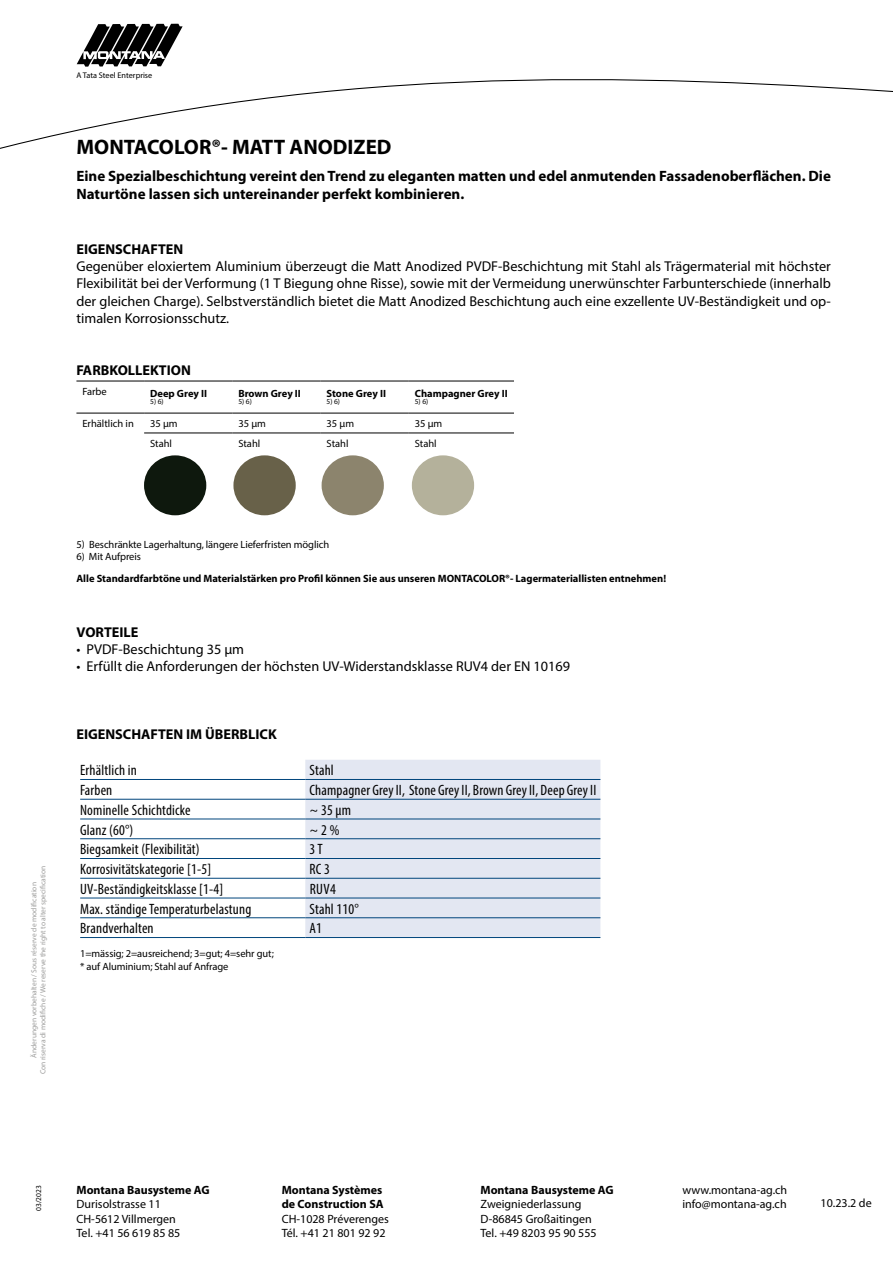
<style>
.page{position:relative;width:893px;height:1263px;background:#fff}
.page>*{position:absolute;margin:0;border:0;box-sizing:border-box;transform-origin:0 0}
.t1{font:700 21px "Myriad Pro";color:#000}
.t2{font:condensed 15px "Myriad Pro";letter-spacing:.01em;color:#000}
.t3{font:700 15px/18px "Myriad Pro";color:#000}
.t4{font:14.25px/17.1px "Myriad Pro";color:#000;text-align:justify}
.t5{font:700 14.25px "Myriad Pro";color:#000}
.t6{font:12px/14.4px "Myriad Pro";color:#000}
.t7{font:700 12px/14.4px "Myriad Pro";color:#000}
.t8{font:700 10.65px "Myriad Pro";color:#000}
.t9{font:10.5px/12.6px "Myriad Pro";letter-spacing:-.01em;color:#000}
.t10{font:700 10.5px "Myriad Pro";color:#000}
.t11{font:8.25px "Myriad Pro";color:#000}
.t12{font:7.65px "Myriad Pro";color:#000}
.t13{font:7.5px/9px "Myriad Pro";color:#9d9d9c;text-align:center}
.t14{font:7.5px "Myriad Pro";color:#000}
</style>
<div class="page">
<svg style="left:77px;top:24px;width:106px;height:43px"></svg>
<svg style="left:0;top:79px;width:893px;height:70px"></svg>
<hr style="left:76px;top:381px;width:68px;height:1px;background:#000">
<hr style="left:144px;top:381px;width:88px;height:1px;background:#000">
<hr style="left:232px;top:381px;width:89px;height:1px;background:#000">
<hr style="left:321px;top:381px;width:88px;height:1px;background:#000">
<hr style="left:409px;top:381px;width:105px;height:1px;background:#000">
<hr style="left:76px;top:413px;width:68px;height:1px;background:#000">
<hr style="left:144px;top:413px;width:88px;height:1px;background:#000">
<hr style="left:232px;top:413px;width:89px;height:1px;background:#000">
<hr style="left:321px;top:413px;width:88px;height:1px;background:#000">
<hr style="left:409px;top:413px;width:105px;height:1px;background:#000">
<hr style="left:144px;top:433px;width:88px;height:1px;background:#000">
<hr style="left:232px;top:433px;width:89px;height:1px;background:#000">
<hr style="left:321px;top:433px;width:88px;height:1px;background:#000">
<hr style="left:409px;top:433px;width:105px;height:1px;background:#000">
<div style="left:322px;top:455px;width:62px;height:60px;background:#8c846d;border-radius:50%"></div>
<div style="left:233px;top:455px;width:63px;height:60px;background:#686149;border-radius:50%"></div>
<div style="left:144px;top:455px;width:62px;height:60px;background:#0e180d;border-radius:50%"></div>
<div style="left:412px;top:455px;width:62px;height:60px;background:#b4b19b;border-radius:50%"></div>
<div style="left:305px;top:760px;width:295px;height:177px;background:#e3e7f2"></div>
<hr style="left:80px;top:779px;width:225px;height:1px;background:#00457c">
<hr style="left:305px;top:779px;width:295px;height:1px;background:#00457c">
<hr style="left:80px;top:799px;width:225px;height:1px;background:#00457c">
<hr style="left:305px;top:799px;width:295px;height:1px;background:#00457c">
<hr style="left:80px;top:819px;width:225px;height:1px;background:#00457c">
<hr style="left:305px;top:819px;width:295px;height:1px;background:#00457c">
<hr style="left:80px;top:838px;width:225px;height:1px;background:#00457c">
<hr style="left:305px;top:838px;width:295px;height:1px;background:#00457c">
<hr style="left:80px;top:858px;width:225px;height:1px;background:#00457c">
<hr style="left:305px;top:858px;width:295px;height:1px;background:#00457c">
<hr style="left:80px;top:878px;width:225px;height:1px;background:#00457c">
<hr style="left:305px;top:878px;width:295px;height:1px;background:#00457c">
<hr style="left:80px;top:898px;width:225px;height:1px;background:#00457c">
<hr style="left:305px;top:898px;width:295px;height:1px;background:#00457c">
<hr style="left:80px;top:917px;width:225px;height:1px;background:#00457c">
<hr style="left:305px;top:917px;width:295px;height:1px;background:#00457c">
<hr style="left:80px;top:937px;width:225px;height:1px;background:#00457c">
<hr style="left:305px;top:937px;width:295px;height:1px;background:#00457c">
<p class="t11" style="left:77px;top:70px;width:77px">A Tata Steel Enterprise</p>
<h1 class="t1" style="left:77px;top:135px;width:316px">MONTACOLOR®- MATT ANODIZED</h1>
<p class="t3" style="left:76px;top:167px;width:756px">Eine Spezialbeschichtung vereint den Trend zu eleganten matten und edel anmutenden Fassadenoberflächen. Die<br>Naturtöne lassen sich untereinander perfekt kombinieren.</p>
<p class="t5" style="left:76px;top:241px;width:108px">EIGENSCHAFTEN</p>
<p class="t4" style="left:76px;top:258px;width:756px">Gegenüber eloxiertem Aluminium überzeugt die Matt Anodized PVDF-Beschichtung mit Stahl als Trägermaterial mit höchster Flexibilität bei der Verformung (1 T Biegung ohne Risse), sowie mit der Vermeidung unerwünschter Farbunterschiede (innerhalb der gleichen Charge). Selbstverständlich bietet die Matt Anodized Beschichtung auch eine exzellente UV-Beständigkeit und op&shy;timalen Korrosionsschutz.</p>
<p class="t5" style="left:76px;top:362px;width:116px">FARBKOLLEKTION</p>
<p class="t9" style="left:82px;top:385px;width:26px">Farbe</p>
<p class="t10" style="left:150px;top:387px;width:58px">Deep Grey II</p>
<p class="t12" style="left:150px;top:397px;width:15px">5) 6)</p>
<p class="t10" style="left:238px;top:387px;width:64px">Brown Grey II</p>
<p class="t12" style="left:238px;top:397px;width:15px">5) 6)</p>
<p class="t10" style="left:327px;top:387px;width:61px">Stone Grey II</p>
<p class="t12" style="left:327px;top:397px;width:15px">5) 6)</p>
<p class="t10" style="left:415px;top:387px;width:94px">Champagner Grey II</p>
<p class="t12" style="left:415px;top:397px;width:15px">5) 6)</p>
<p class="t9" style="left:82px;top:417px;width:53px">Erhältlich in</p>
<p class="t9" style="left:150px;top:417px;width:29px">35 μm</p>
<p class="t9" style="left:238px;top:417px;width:29px">35 μm</p>
<p class="t9" style="left:327px;top:417px;width:29px">35 μm</p>
<p class="t9" style="left:415px;top:417px;width:29px">35 μm</p>
<p class="t9" style="left:150px;top:437px;width:23px">Stahl</p>
<p class="t9" style="left:238px;top:437px;width:23px">Stahl</p>
<p class="t9" style="left:327px;top:437px;width:23px">Stahl</p>
<p class="t9" style="left:415px;top:437px;width:23px">Stahl</p>
<p class="t13" style="left:29px;top:1074px;width:210px;rotate:-90deg">Änderungen vorbehalten / Sous réserve de modification<br>Con riserva di modifiche / We reserve the right to alter specification</p>
<p class="t9" style="left:76px;top:538px;width:254px">5) Beschränkte Lagerhaltung, längere Lieferfristen möglich</p>
<p class="t9" style="left:76px;top:550px;width:66px">6) Mit Aufpreis</p>
<p class="t8" style="left:76px;top:573px;width:591px">Alle Standardfarbtöne und Materialstärken pro Profil können Sie aus unseren MONTACOLOR®- Lagermateriallisten entnehmen!</p>
<p class="t5" style="left:76px;top:624px;width:63px">VORTEILE</p>
<p class="t4" style="left:76px;top:640px;width:169px">• PVDF-Beschichtung 35 μm</p>
<p class="t4" style="left:76px;top:657px;width:495px">• Erfüllt die Anforderungen der höchsten UV-Widerstandsklasse RUV4 der EN 10169</p>
<p class="t5" style="left:76px;top:727px;width:202px">EIGENSCHAFTEN IM ÜBERBLICK</p>
<p class="t2" style="left:80px;top:761px;width:58px">Erhältlich in</p>
<p class="t2" style="left:310px;top:761px;width:26px">Stahl</p>
<p class="t2" style="left:80px;top:781px;width:34px">Farben</p>
<p class="t2" style="left:310px;top:781px;width:288px">Champagner Grey II, Stone Grey II, Brown Grey II, Deep Grey II</p>
<p class="t2" style="left:80px;top:801px;width:112px">Nominelle Schichtdicke</p>
<p class="t2" style="left:310px;top:801px;width:43px">~ 35 µm</p>
<p class="t2" style="left:80px;top:820px;width:55px">Glanz (60°)</p>
<p class="t2" style="left:310px;top:820px;width:31px">~ 2 %</p>
<p class="t2" style="left:80px;top:840px;width:121px">Biegsamkeit (Flexibilität)</p>
<p class="t2" style="left:310px;top:840px;width:15px">3 T</p>
<p class="t2" style="left:80px;top:860px;width:132px">Korrosivitätskategorie [1-5]</p>
<p class="t2" style="left:310px;top:860px;width:22px">RC 3</p>
<p class="t2" style="left:80px;top:880px;width:145px">UV-Beständigkeitsklasse [1-4]</p>
<p class="t2" style="left:310px;top:880px;width:28px">RUV4</p>
<p class="t2" style="left:80px;top:899px;width:173px">Max. ständige Temperaturbelastung</p>
<p class="t2" style="left:310px;top:899px;width:51px">Stahl 110°</p>
<p class="t2" style="left:80px;top:919px;width:75px">Brandverhalten</p>
<p class="t2" style="left:310px;top:919px;width:14px">A1</p>
<p class="t9" style="left:80px;top:947px;width:195px">1=mässig; 2=ausreichend; 3=gut; 4=sehr gut; * auf Aluminium; Stahl auf Anfrage</p>
<p class="t14" style="left:34px;top:1211px;width:27px;rotate:-90deg">03/2023</p>
<p class="t7" style="left:77px;top:1183px;width:135px">Montana Bausysteme AG</p>
<p class="t6" style="left:77px;top:1197px;width:105px">Durisolstrasse 11<br>CH-5612 Villmergen<br>Tel. +41 56 619 85 85</p>
<p class="t7" style="left:282px;top:1183px;width:103px">Montana Systèmes de Construction SA</p>
<p class="t6" style="left:282px;top:1211px;width:109px">CH-1028 Préverenges<br>Tél. +41 21 801 92 92</p>
<p class="t7" style="left:480px;top:1183px;width:135px">Montana Bausysteme AG</p>
<p class="t6" style="left:480px;top:1197px;width:118px">Zweigniederlassung<br>D-86845 Großaitingen<br>Tel. +49 8203 95 90 555</p>
<p class="t6" style="left:682px;top:1182px;width:106px">www.montana-ag.ch info@montana-ag.ch</p>
<p class="t6" style="left:821px;top:1196px;width:53px">10.23.2 de</p>
</div>
